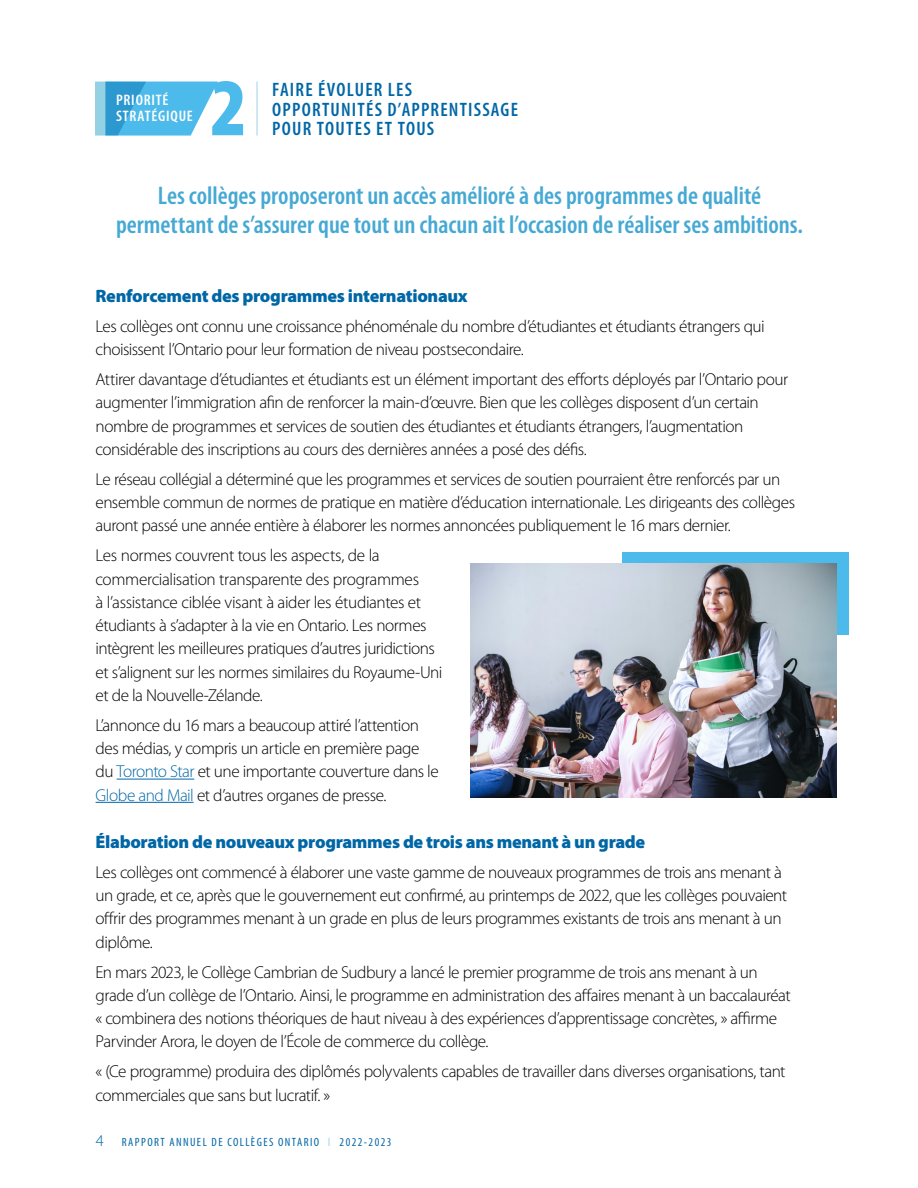
<style>
.page{position:relative;width:918px;height:1188px;background:#fff}
.page>*{position:absolute;margin:0;border:0;box-sizing:border-box;transform-origin:0 0}
.t1{font:900 condensed 82.35px "Myriad Pro";color:#4cbaeb}
.t2{font:600 condensed 25.5px/28.5px "Myriad Pro";color:#46a9d4;text-align:center}
.t3{font:600 condensed 19.5px/19.5px "Myriad Pro";letter-spacing:.06em;color:#0067a7}
.t4{font:900 18px "Myriad Pro";letter-spacing:-.02em;color:#0067a7}
.t5{font:300 17.25px/23.2px "Myriad Pro";letter-spacing:-.03em;color:#000}
.t6{font:600 condensed 15.3px/16.5px "Myriad Pro";letter-spacing:.05em;color:#fff}
.t7{font:condensed 12px "Myriad Pro";letter-spacing:.12em;color:#0067a7}
.s1{color:#0067a7}
.s2{font-weight:300;font-stretch:normal;font-size:16.5px}
.s3{font-weight:300;color:#4cbaeb}
</style>
<div class="page">
<hr style="left:117px;top:779px;width:77px;height:1px;background:#0067a7">
<hr style="left:96px;top:802px;width:98px;height:1px;background:#0067a7">
<svg style="left:95px;top:82px;width:123px;height:54px;background:#60bce6"></svg>
<hr style="left:257px;top:82px;width:1px;height:54px;background:#46a9d4">
<div style="left:622px;top:552px;width:227px;height:82px;background:#4cbaeb"></div>
<img style="left:471px;top:564px;width:366px;height:234px">
<p class="t6" style="left:116px;top:91px;width:78px">PRIORITÉ<br>STRATÉGIQUE</p>
<h1 class="t1" style="left:211px;top:55px;width:38px">2</h1>
<p class="t3" style="left:272px;top:80px;width:247px">FAIRE ÉVOLUER LES<br>OPPORTUNITÉS D’APPRENTISSAGE</p>
<p class="t3" style="left:272px;top:119px;width:164px">POUR TOUTES ET TOUS</p>
<h2 class="t2" style="left:116px;top:181px;width:689px">Les collèges proposeront un accès amélioré à des programmes de qualité permettant de s’assurer que tout un chacun ait l’occasion de réaliser ses ambitions.</h2>
<p class="t4" style="left:96px;top:284px;width:374px">Renforcement des programmes internationaux</p>
<p class="t5" style="left:96px;top:314px;width:671px">Les collèges ont connu une croissance phénoménale du nombre d’étudiantes et étudiants étrangers qui choisissent l’Ontario pour leur formation de niveau postsecondaire.</p>
<p class="t5" style="left:96px;top:368px;width:694px">Attirer davantage d’étudiantes et étudiants est un élément important des efforts déployés par l’Ontario pour augmenter l’immigration afin de renforcer la main-d’œuvre. Bien que les collèges disposent d’un certain nombre de programmes et services de soutien des étudiantes et étudiants étrangers, l’augmentation considérable des inscriptions au cours des dernières années a posé des défis.</p>
<p class="t5" style="left:96px;top:467px;width:701px">Le réseau collégial a déterminé que les programmes et services de soutien pourraient être renforcés par un ensemble commun de normes de pratique en matière d’éducation internationale. Les dirigeants des collèges auront passé une année entière à élaborer les normes annoncées publiquement le 16 mars dernier.</p>
<p class="t5" style="left:96px;top:544px;width:348px">Les normes couvrent tous les aspects, de la commercialisation transparente des programmes<br>à l’assistance ciblée visant à aider les étudiantes et étudiants à s’adapter à la vie en Ontario. Les normes intègrent les meilleures pratiques d’autres juridictions et s’alignent sur les normes similaires du Royaume-Uni et de la Nouvelle-Zélande.</p>
<p class="t5" style="left:96px;top:713px;width:345px">L’annonce du 16 mars a beaucoup attiré l’attention des médias, y compris un article en première page du <span class="s1">Toronto Star</span> et une importante couverture dans le <span class="s1">Globe and Mail</span> et d’autres organes de presse.</p>
<p class="t4" style="left:96px;top:830px;width:551px">Élaboration de nouveaux programmes de trois ans menant à un grade</p>
<p class="t5" style="left:96px;top:860px;width:693px">Les collèges ont commencé à élaborer une vaste gamme de nouveaux programmes de trois ans menant à un grade, et ce, après que le gouvernement eut confirmé, au printemps de 2022, que les collèges pouvaient offrir des programmes menant à un grade en plus de leurs programmes existants de trois ans menant à un diplôme.</p>
<p class="t5" style="left:96px;top:960px;width:697px">En mars 2023, le Collège Cambrian de Sudbury a lancé le premier programme de trois ans menant à un grade d’un collège de l’Ontario. Ainsi, le programme en administration des affaires menant à un baccalauréat « combinera des notions théoriques de haut niveau à des expériences d’apprentissage concrètes, » affirme Parvinder Arora, le doyen de l’École de commerce du collège.</p>
<p class="t5" style="left:96px;top:1060px;width:691px">« (Ce programme) produira des diplômés polyvalents capables de travailler dans diverses organisations, tant commerciales que sans but lucratif. »</p>
<p class="t7" style="left:96px;top:1135px;width:297px"><span class="s2">4</span> RAPPORT ANNUEL DE COLLÈGES ONTARIO <span class="s3">I</span> 2022-2023</p>
</div>
